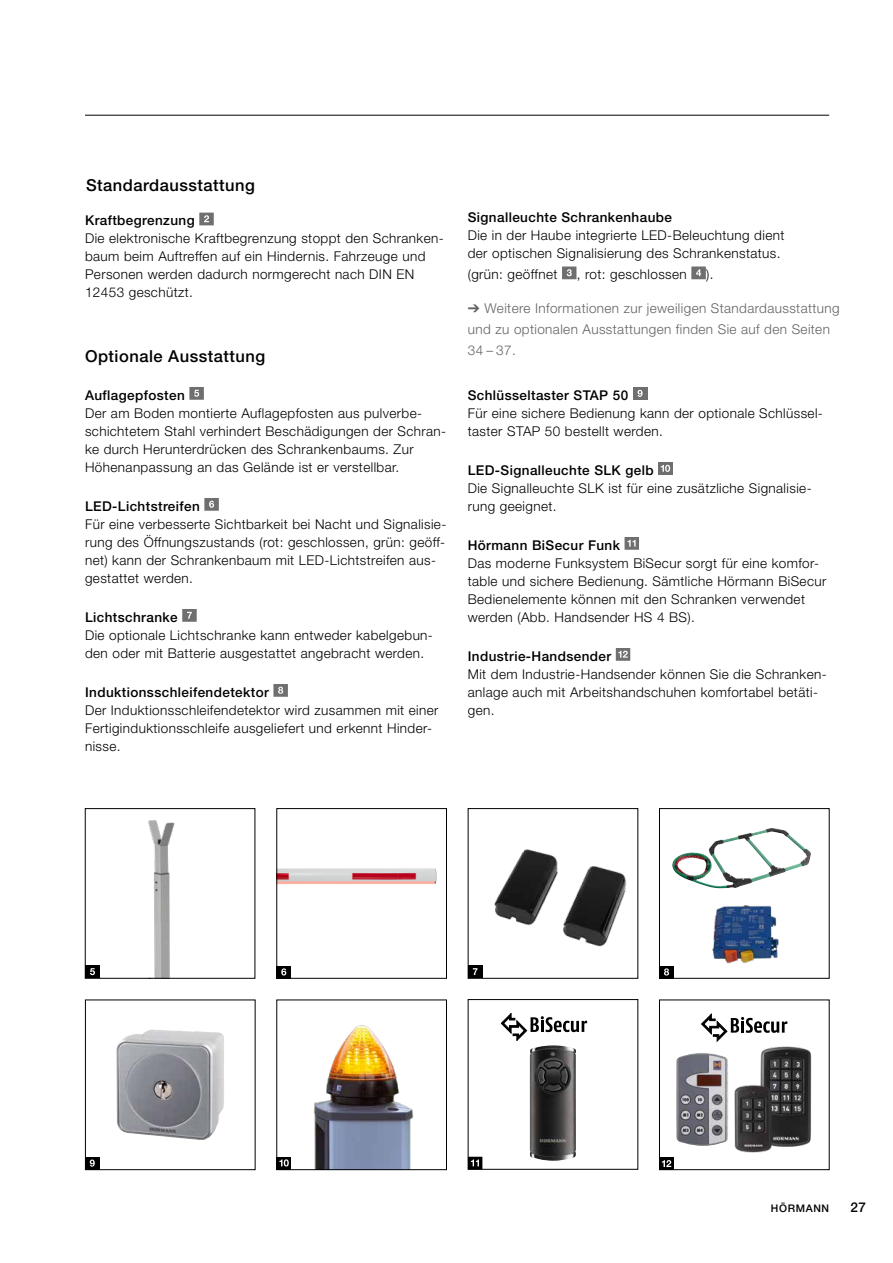
<style>
.page{position:relative;width:893px;height:1263px;background:#fff}
.page>*{position:absolute;margin:0;border:0;box-sizing:border-box;transform-origin:0 0}
.t1{font:500 16.5px "Hoermann Helvetica Neue";letter-spacing:.03em;color:#000}
.t2{font:300 13.5px/18px "Hoermann Helvetica Neue";letter-spacing:.03em;color:#000}
.t3{font:500 13.5px "Hoermann Helvetica Neue";letter-spacing:.03em;color:#000}
.t4{font:300 13.5px/21px "Hoermann Helvetica Neue";letter-spacing:.03em;color:#646363}
.t5{font:500 10.5px "Hoermann Helvetica Neue";letter-spacing:.06em;color:#000}
</style>
<div class="page">
<div style="left:659px;top:1000px;width:170px;height:170px;border:1px solid #000"></div>
<img style="left:313px;top:1025px;width:101px;height:143px">
<div style="left:277px;top:1000px;width:170px;height:170px;border:1px solid #000"></div>
<img style="left:116px;top:1029px;width:108px;height:111px">
<div style="left:85px;top:1000px;width:170px;height:170px;border:1px solid #000"></div>
<img style="left:672px;top:828px;width:98px;height:60px">
<div style="left:659px;top:808px;width:170px;height:170px;border:1px solid #000"></div>
<img style="left:482px;top:849px;width:145px;height:127px">
<img style="left:279px;top:868px;width:158px;height:16px">
<div style="left:277px;top:808px;width:170px;height:170px;border:1px solid #000"></div>
<img style="left:148px;top:820px;width:27px;height:156px">
<img style="left:712px;top:905px;width:67px;height:59px">
<img style="left:676px;top:1053px;width:52px;height:93px">
<img style="left:761px;top:1046px;width:50px;height:100px">
<img style="left:734px;top:1084px;width:38px;height:69px">
<svg style="left:199px;top:213px;width:15px;height:12px"></svg>
<svg style="left:562px;top:266px;width:14px;height:13px"></svg>
<svg style="left:691px;top:266px;width:15px;height:13px"></svg>
<svg style="left:189px;top:387px;width:15px;height:13px"></svg>
<svg style="left:204px;top:498px;width:15px;height:13px"></svg>
<svg style="left:182px;top:609px;width:15px;height:13px"></svg>
<svg style="left:273px;top:684px;width:15px;height:13px"></svg>
<div style="left:633px;top:387px;width:14px;height:13px;background:#706f6f"></div>
<svg style="left:637px;top:390px;width:5px;height:7px"></svg>
<div style="left:658px;top:462px;width:15px;height:13px;background:#706f6f"></div>
<svg style="left:661px;top:465px;width:9px;height:7px"></svg>
<svg style="left:625px;top:537px;width:14px;height:13px"></svg>
<svg style="left:616px;top:648px;width:14px;height:13px"></svg>
<div style="left:468px;top:965px;width:14px;height:13px;background:#000"></div>
<svg style="left:473px;top:968px;width:4px;height:7px"></svg>
<img style="left:530px;top:1045px;width:46px;height:116px">
<svg style="left:501px;top:1013px;width:86px;height:28px"></svg>
<svg style="left:468px;top:1157px;width:14px;height:12px"></svg>
<div style="left:659px;top:1157px;width:15px;height:13px;background:#000"></div>
<svg style="left:662px;top:1160px;width:9px;height:7px"></svg>
<div style="left:85px;top:965px;width:15px;height:13px;background:#000"></div>
<svg style="left:90px;top:968px;width:5px;height:7px"></svg>
<div style="left:277px;top:966px;width:14px;height:12px;background:#000"></div>
<svg style="left:281px;top:968px;width:5px;height:7px"></svg>
<div style="left:659px;top:966px;width:15px;height:12px;background:#000"></div>
<svg style="left:664px;top:968px;width:5px;height:7px"></svg>
<div style="left:85px;top:1157px;width:14px;height:12px;background:#000"></div>
<svg style="left:90px;top:1159px;width:5px;height:8px"></svg>
<div style="left:277px;top:1157px;width:14px;height:12px;background:#000"></div>
<svg style="left:279px;top:1159px;width:10px;height:7px"></svg>
<svg style="left:701px;top:1013px;width:86px;height:29px"></svg>
<hr style="left:85px;top:115px;width:744px;height:1px;background:#000">
<p class="t1" style="left:86px;top:174px;width:170px">Standardausstattung</p>
<p class="t3" style="left:85px;top:211px;width:111px">Kraftbegrenzung</p>
<p class="t2" style="left:85px;top:229px;width:360px">Die elektronische Kraftbegrenzung stoppt den Schranken&shy;baum beim Auftreffen auf ein Hindernis. Fahrzeuge und Personen werden dadurch normgerecht nach DIN EN 12453 geschützt.</p>
<p class="t1" style="left:85px;top:344px;width:182px">Optionale Ausstattung</p>
<p class="t3" style="left:85px;top:385px;width:101px">Auflagepfosten</p>
<p class="t2" style="left:85px;top:403px;width:363px">Der am Boden montierte Auflagepfosten aus pulverbe&shy;schichtetem Stahl verhindert Beschädigungen der Schran&shy;ke durch Herunterdrücken des Schrankenbaums. Zur Höhenanpassung an das Gelände ist er verstellbar.</p>
<p class="t3" style="left:85px;top:496px;width:116px">LED-Lichtstreifen</p>
<p class="t2" style="left:85px;top:514px;width:363px">Für eine verbesserte Sichtbarkeit bei Nacht und Signalisie&shy;rung des Öffnungszustands (rot: geschlossen, grün: geöff&shy;net) kann der Schrankenbaum mit LED-Lichtstreifen aus&shy;gestattet werden.</p>
<p class="t3" style="left:85px;top:607px;width:94px">Lichtschranke</p>
<p class="t2" style="left:85px;top:625px;width:349px">Die optionale Lichtschranke kann entweder kabelgebun&shy;den oder mit Batterie ausgestattet angebracht werden.</p>
<p class="t3" style="left:85px;top:682px;width:185px">Induktionsschleifendetektor</p>
<p class="t2" style="left:85px;top:700px;width:355px">Der Induktionsschleifendetektor wird zusammen mit einer<br>Fertiginduktionsschleife ausgeliefert und erkennt Hinder&shy;nisse.</p>
<p class="t3" style="left:468px;top:208px;width:206px">Signalleuchte Schrankenhaube</p>
<p class="t2" style="left:468px;top:226px;width:318px">Die in der Haube integrierte LED-Beleuchtung dient der optischen Signalisierung des Schrankenstatus.</p>
<p class="t2" style="left:468px;top:265px;width:91px">(grün: geöffnet</p>
<p class="t2" style="left:577px;top:265px;width:111px">, rot: geschlossen</p>
<p class="t2" style="left:706px;top:265px;width:9px">).</p>
<p class="t4" style="left:468px;top:297px;width:373px">➔ Weitere Informationen zur jeweiligen Standardausstattung und zu optionalen Ausstattungen finden Sie auf den Seiten<br>34 – 37.</p>
<p class="t3" style="left:468px;top:385px;width:162px">Schlüsseltaster STAP 50</p>
<p class="t2" style="left:468px;top:403px;width:357px">Für eine sichere Bedienung kann der optionale Schlüssel&shy;taster STAP 50 bestellt werden.</p>
<p class="t3" style="left:468px;top:460px;width:187px">LED-Signalleuchte SLK gelb</p>
<p class="t2" style="left:468px;top:478px;width:345px">Die Signalleuchte SLK ist für eine zusätzliche Signalisie&shy;rung geeignet.</p>
<p class="t3" style="left:468px;top:535px;width:154px">Hörmann BiSecur Funk</p>
<p class="t2" style="left:468px;top:553px;width:360px">Das moderne Funksystem BiSecur sorgt für eine komfor&shy;table und sichere Bedienung. Sämtliche Hörmann BiSecur Bedienelemente können mit den Schranken verwendet werden (Abb. Handsender HS 4 BS).</p>
<p class="t3" style="left:468px;top:646px;width:145px">Industrie-Handsender</p>
<p class="t2" style="left:468px;top:664px;width:361px">Mit dem Industrie-Handsender können Sie die Schranken&shy;anlage auch mit Arbeitshandschuhen komfortabel betäti&shy;gen.</p>
<p class="t5" style="left:771px;top:1201px;width:60px">HÖRMANN</p>
<p class="t3" style="left:850px;top:1198px;width:17px">27</p>
</div>
